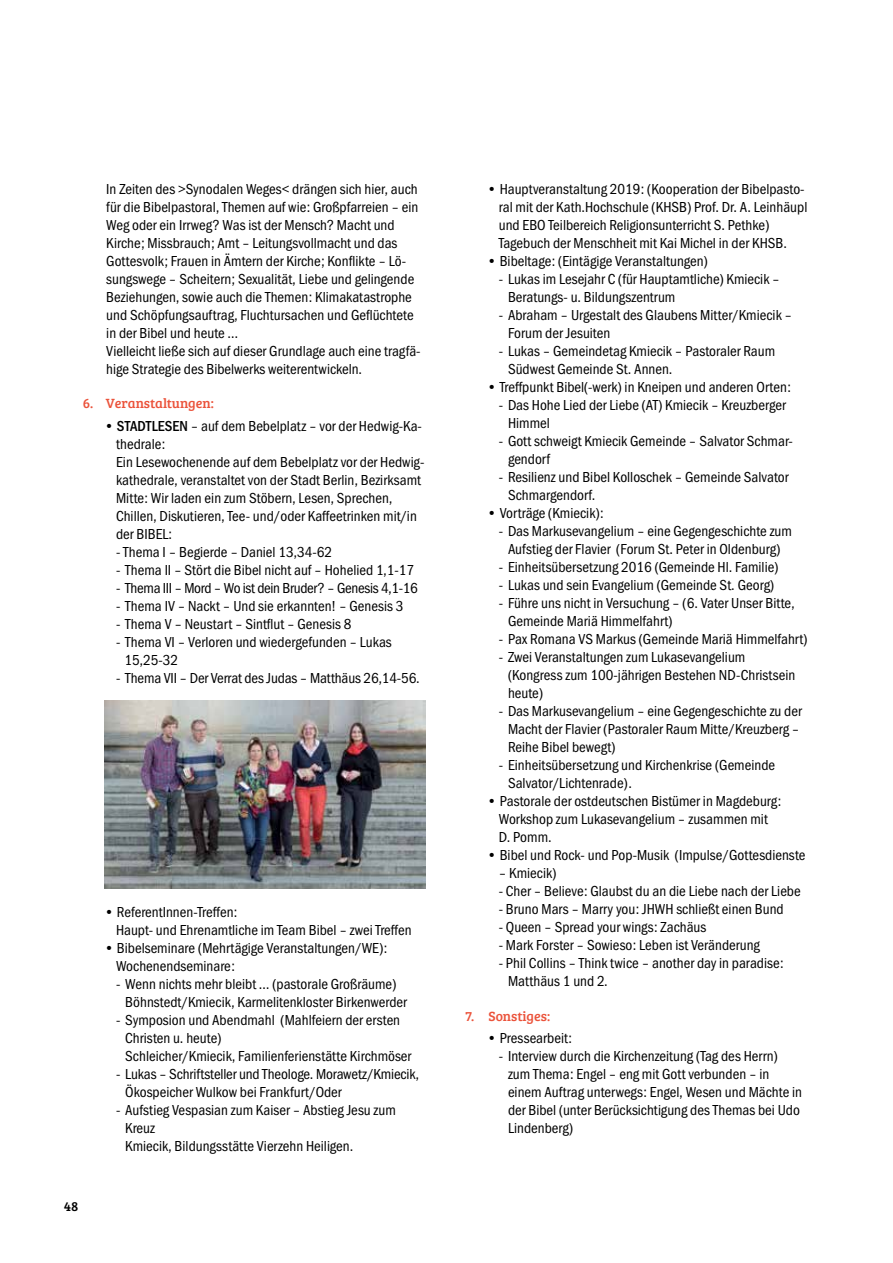
<style>
.page{position:relative;width:893px;height:1263px;background:#fff}
.page>*{position:absolute;margin:0;border:0;box-sizing:border-box;transform-origin:0 0}
.t1{font:15px/18px "Franklin Gothic URW Con Boo";color:#000}
.t2{font:15px "Franklin Gothic URW Con Boo";letter-spacing:-.02em;color:#000}
.t3{font:13.8px "Bree Serif";color:#eb533b}
.t4{font:13.5px "Bree Serif";color:#000}
.s1{font-family:"Franklin Gothic URW Con";font-weight:500}
</style>
<div class="page">
<img style="left:105px;top:700px;width:320px;height:189px">
<p class="t1" style="left:106px;top:180px;width:316px">In Zeiten des &gt;Synodalen Weges&lt; drängen sich hier, auch für die Bibelpastoral, Themen auf wie: Großpfarreien – ein Weg oder ein Irrweg? Was ist der Mensch? Macht und Kirche; Missbrauch; Amt – Leitungsvollmacht und das Gottesvolk; Frauen in Ämtern der Kirche; Konflikte – Lö&shy;sungswege – Scheitern; Sexualität, Liebe und gelingende Beziehungen, sowie auch die Themen: Klimakatastrophe und Schöpfungsauftrag, Fluchtursachen und Geflüchtete in der Bibel und heute …<br>Vielleicht ließe sich auf dieser Grundlage auch eine tragfä&shy;hige Strategie des Bibelwerks weiterentwickeln.</p>
<p class="t3" style="left:83px;top:394px;width:132px">6. Veranstaltungen:</p>
<p class="t1" style="left:116px;top:416px;width:310px;text-indent:-12px"><span class="s1">• STADTLESEN</span> – auf dem Bebelplatz – vor der Hedwig-Ka&shy;thedrale:<br>Ein Lesewochenende auf dem Bebelplatz vor der Hedwig&shy;kathedrale, veranstaltet von der Stadt Berlin, Bezirksamt Mitte: Wir laden ein zum Stöbern, Lesen, Sprechen, Chillen, Diskutieren, Tee- und/oder Kaffeetrinken mit/in der BIBEL:</p>
<p class="t1" style="left:116px;top:542px;width:218px">- Thema I – Begierde – Daniel 13,34-62</p>
<p class="t1" style="left:116px;top:560px;width:299px">- Thema II – Stört die Bibel nicht auf – Hohelied 1,1-17</p>
<p class="t2" style="left:116px;top:578px;width:303px">- Thema III – Mord – Wo ist dein Bruder? – Genesis 4,1-16</p>
<p class="t1" style="left:116px;top:596px;width:289px">- Thema IV – Nackt – Und sie erkannten! – Genesis 3</p>
<p class="t1" style="left:116px;top:614px;width:237px">- Thema V – Neustart – Sintflut – Genesis 8</p>
<p class="t1" style="left:124px;top:632px;width:269px;text-indent:-8px">- Thema VI – Verloren und wiedergefunden – Lukas<br>15,25-32</p>
<p class="t1" style="left:116px;top:668px;width:305px">- Thema VII – Der Verrat des Judas – Matthäus 26,14-56.</p>
<p class="t4" style="left:64px;top:1196px;width:16px">48</p>
<p class="t1" style="left:116px;top:902px;width:297px;text-indent:-12px">• ReferentInnen-Treffen:<br>Haupt- und Ehrenamtliche im Team Bibel – zwei Treffen</p>
<p class="t1" style="left:116px;top:938px;width:273px;text-indent:-12px">• Bibelseminare (Mehrtägige Veranstaltungen/WE):<br>Wochenendseminare:</p>
<p class="t1" style="left:125px;top:974px;width:283px;text-indent:-9px">- Wenn nichts mehr bleibt … (pastorale Großräume)<br>Böhnstedt/Kmiecik, Karmelitenkloster Birkenwerder</p>
<p class="t1" style="left:125px;top:1010px;width:288px;text-indent:-9px">- Symposion und Abendmahl (Mahlfeiern der ersten<br>Christen u. heute)<br>Schleicher/Kmiecik, Familienferienstätte Kirchmöser</p>
<p class="t1" style="left:125px;top:1064px;width:295px;text-indent:-9px">- Lukas – Schriftsteller und Theologe. Morawetz/Kmiecik,<br>Ökospeicher Wulkow bei Frankfurt/Oder</p>
<p class="t1" style="left:125px;top:1100px;width:272px;text-indent:-9px">- Aufstieg Vespasian zum Kaiser – Abstieg Jesu zum<br>Kreuz<br>Kmiecik, Bildungsstätte Vierzehn Heiligen.</p>
<p class="t1" style="left:499px;top:180px;width:310px;text-indent:-12px">• Hauptveranstaltung 2019: (Kooperation der Bibelpasto&shy;ral mit der Kath.Hochschule (KHSB) Prof. Dr. A. Leinhäupl und EBO Teilbereich Religionsunterricht S. Pethke)<br>Tagebuch der Menschheit mit Kai Michel in der KHSB.</p>
<p class="t1" style="left:487px;top:252px;width:222px">• Bibeltage: (Eintägige Veranstaltungen)</p>
<p class="t1" style="left:508px;top:270px;width:273px;text-indent:-9px">- Lukas im Lesejahr C (für Hauptamtliche) Kmiecik –<br>Beratungs- u. Bildungszentrum</p>
<p class="t1" style="left:508px;top:306px;width:286px;text-indent:-9px">- Abraham – Urgestalt des Glaubens Mitter/Kmiecik –<br>Forum der Jesuiten</p>
<p class="t1" style="left:508px;top:342px;width:269px;text-indent:-9px">- Lukas – Gemeindetag Kmiecik – Pastoraler Raum<br>Südwest Gemeinde St. Annen.</p>
<p class="t1" style="left:487px;top:378px;width:305px">• Treffpunkt Bibel(-werk) in Kneipen und anderen Orten:</p>
<p class="t1" style="left:508px;top:396px;width:279px;text-indent:-9px">- Das Hohe Lied der Liebe (AT) Kmiecik – Kreuzberger<br>Himmel</p>
<p class="t1" style="left:508px;top:432px;width:286px;text-indent:-9px">- Gott schweigt Kmiecik Gemeinde – Salvator Schmar&shy;gendorf</p>
<p class="t1" style="left:508px;top:468px;width:282px;text-indent:-9px">- Resilienz und Bibel Kolloschek – Gemeinde Salvator<br>Schmargendorf.</p>
<p class="t1" style="left:487px;top:504px;width:118px">• Vorträge (Kmiecik):</p>
<p class="t1" style="left:499px;top:522px;width:295px;text-align:center">- Das Markusevangelium – eine Gegengeschichte zum<br>Aufstieg der Flavier (Forum St. Peter in Oldenburg)</p>
<p class="t1" style="left:499px;top:558px;width:281px">- Einheitsübersetzung 2016 (Gemeinde Hl. Familie)</p>
<p class="t1" style="left:499px;top:576px;width:277px">- Lukas und sein Evangelium (Gemeinde St. Georg)</p>
<p class="t1" style="left:508px;top:594px;width:288px;text-indent:-9px">- Führe uns nicht in Versuchung – (6. Vater Unser Bitte,<br>Gemeinde Mariä Himmelfahrt)</p>
<p class="t1" style="left:499px;top:630px;width:310px">- Pax Romana VS Markus (Gemeinde Mariä Himmelfahrt)</p>
<p class="t1" style="left:508px;top:648px;width:289px;text-indent:-9px">- Zwei Veranstaltungen zum Lukasevangelium (Kongress zum 100-jährigen Bestehen ND-Christsein heute)</p>
<p class="t1" style="left:508px;top:702px;width:295px;text-indent:-9px">- Das Markusevangelium – eine Gegengeschichte zu der<br>Macht der Flavier (Pastoraler Raum Mitte/Kreuzberg –<br>Reihe Bibel bewegt)</p>
<p class="t1" style="left:508px;top:756px;width:269px;text-indent:-9px">- Einheitsübersetzung und Kirchenkrise (Gemeinde<br>Salvator/Lichtenrade).</p>
<p class="t1" style="left:499px;top:792px;width:284px;text-indent:-12px">• Pastorale der ostdeutschen Bistümer in Magdeburg:<br>Workshop zum Lukasevangelium – zusammen mit<br>D. Pomm.</p>
<p class="t1" style="left:487px;top:846px;width:320px">• Bibel und Rock- und Pop-Musik (Impulse/Gottesdienste</p>
<p class="t1" style="left:499px;top:864px;width:59px">– Kmiecik)</p>
<p class="t1" style="left:499px;top:882px;width:303px">- Cher – Believe: Glaubst du an die Liebe nach der Liebe</p>
<p class="t1" style="left:499px;top:900px;width:286px">- Bruno Mars – Marry you: JHWH schließt einen Bund</p>
<p class="t1" style="left:499px;top:918px;width:209px">- Queen – Spread your wings: Zachäus</p>
<p class="t1" style="left:499px;top:936px;width:263px">- Mark Forster – Sowieso: Leben ist Veränderung</p>
<p class="t1" style="left:508px;top:954px;width:277px;text-indent:-9px">- Phil Collins – Think twice – another day in paradise:<br>Matthäus 1 und 2.</p>
<p class="t3" style="left:466px;top:1006px;width:86px">7. Sonstiges:</p>
<p class="t1" style="left:487px;top:1028px;width:87px">• Pressearbeit:</p>
<p class="t1" style="left:508px;top:1046px;width:296px;text-indent:-9px">- Interview durch die Kirchenzeitung (Tag des Herrn) zum Thema: Engel – eng mit Gott verbunden – in einem Auftrag unterwegs: Engel, Wesen und Mächte in der Bibel (unter Berücksichtigung des Themas bei Udo Lindenberg)</p>
</div>
